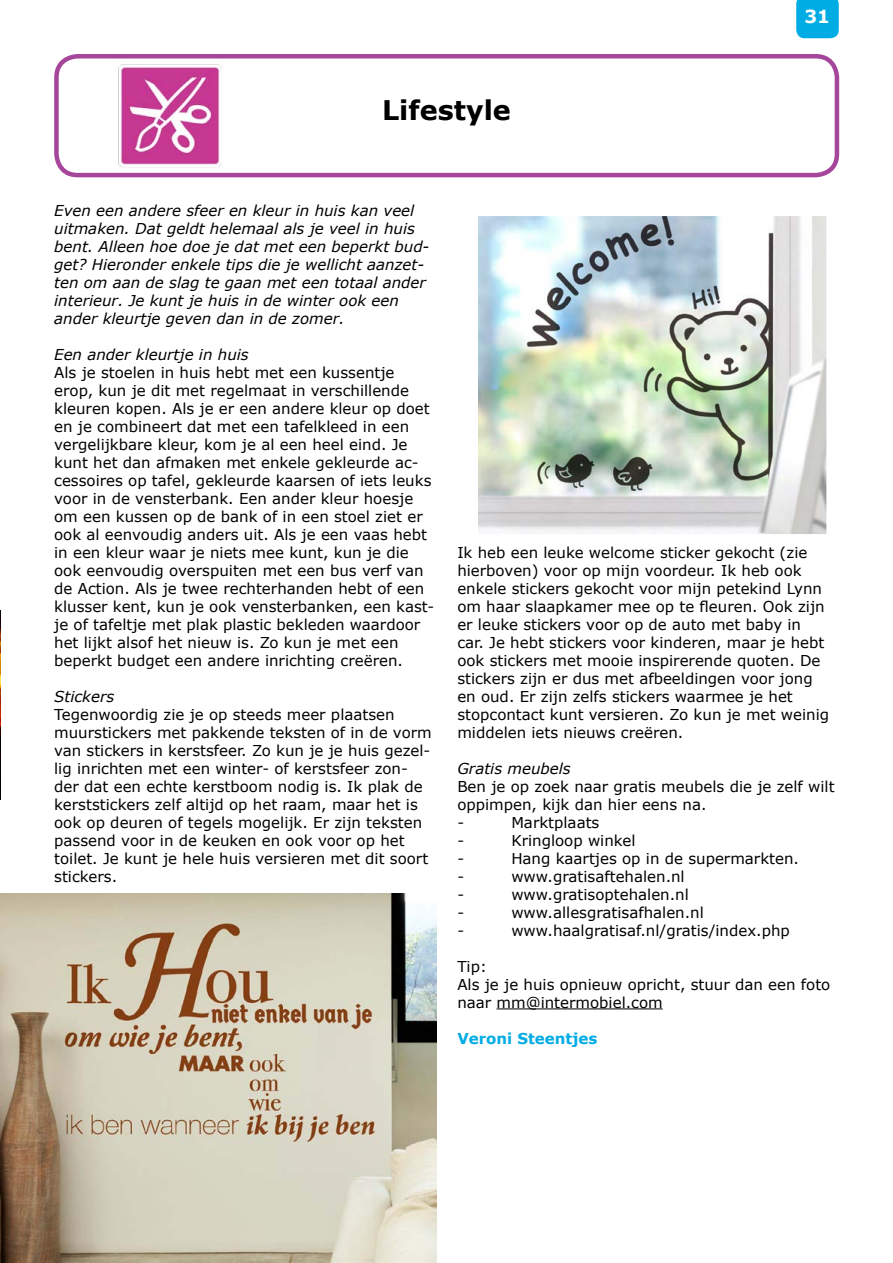
<style>
.page{position:relative;width:893px;height:1263px;background:#fff}
.page>*{position:absolute;margin:0;border:0;box-sizing:border-box;transform-origin:0 0}
.t1{font:700 27px "Verdana";color:#000}
.t2{font:700 18px "Verdana";color:#fff}
.t3{font:15px/18px "Verdana";color:#000}
.t4{font:italic 15px/18px "Verdana";color:#000}
.t5{font:700 15px "Verdana";color:#00ace4}
</style>
<div class="page">
<div style="left:796px;top:0;width:43px;height:38px;background:#00ace4"></div>
<img style="left:0;top:610px;width:1px;height:189px">
<hr style="left:496px;top:1008px;width:167px;height:1px;background:#000">
<div style="left:54px;top:54px;width:785px;height:123px;border:4px solid #a5469a;border-radius:21px"></div>
<img style="left:479px;top:217px;width:346px;height:316px">
<img style="left:0;top:894px;width:436px;height:369px">
<img style="left:118px;top:64px;width:104px;height:104px">
<h1 class="t1" style="left:382px;top:91px;width:130px">Lifestyle</h1>
<p class="t2" style="left:804px;top:4px;width:27px">31</p>
<p class="t4" style="left:54px;top:201px;width:377px">Even een andere sfeer en kleur in huis kan veel uitmaken. Dat geldt helemaal als je veel in huis bent. Alleen hoe doe je dat met een beperkt bud&shy;get? Hieronder enkele tips die je wellicht aanzet&shy;ten om aan de slag te gaan met een totaal ander interieur. Je kunt je huis in de winter ook een ander kleurtje geven dan in de zomer.</p>
<p class="t4" style="left:54px;top:345px;width:196px">Een ander kleurtje in huis</p>
<p class="t3" style="left:54px;top:363px;width:382px">Als je stoelen in huis hebt met een kussentje erop, kun je dit met regelmaat in verschillende kleuren kopen. Als je er een andere kleur op doet en je combineert dat met een tafelkleed in een vergelijkbare kleur, kom je al een heel eind. Je kunt het dan afmaken met enkele gekleurde ac&shy;cessoires op tafel, gekleurde kaarsen of iets leuks voor in de vensterbank. Een ander kleur hoesje om een kussen op de bank of in een stoel ziet er ook al eenvoudig anders uit. Als je een vaas hebt in een kleur waar je niets mee kunt, kun je die ook eenvoudig overspuiten met een bus verf van de Action. Als je twee rechterhanden hebt of een klusser kent, kun je ook vensterbanken, een kast&shy;je of tafeltje met plak plastic bekleden waardoor het lijkt alsof het nieuw is. Zo kun je met een beperkt budget een andere inrichting creëren.</p>
<p class="t4" style="left:54px;top:687px;width:62px">Stickers</p>
<p class="t3" style="left:54px;top:705px;width:379px">Tegenwoordig zie je op steeds meer plaatsen muurstickers met pakkende teksten of in de vorm van stickers in kerstsfeer. Zo kun je je huis gezel&shy;lig inrichten met een winter- of kerstsfeer zon&shy;der dat een echte kerstboom nodig is. Ik plak de kerststickers zelf altijd op het raam, maar het is ook op deuren of tegels mogelijk. Er zijn teksten passend voor in de keuken en ook voor op het toilet. Je kunt je hele huis versieren met dit soort stickers.</p>
<p class="t3" style="left:457px;top:543px;width:373px">Ik heb een leuke welcome sticker gekocht (zie hierboven) voor op mijn voordeur. Ik heb ook enkele stickers gekocht voor mijn petekind Lynn om haar slaapkamer mee op te fleuren. Ook zijn er leuke stickers voor op de auto met baby in car. Je hebt stickers voor kinderen, maar je hebt ook stickers met mooie inspirerende quoten. De stickers zijn er dus met afbeeldingen voor jong en oud. Er zijn zelfs stickers waarmee je het stopcontact kunt versieren. Zo kun je met weinig middelen iets nieuws creëren.</p>
<p class="t4" style="left:457px;top:759px;width:115px">Gratis meubels</p>
<p class="t3" style="left:457px;top:777px;width:379px">Ben je op zoek naar gratis meubels die je zelf wilt oppimpen, kijk dan hier eens na.<br>-</p>
<p class="t3" style="left:511px;top:813px;width:90px">Marktplaats</p>
<p class="t3" style="left:457px;top:831px;width:8px">-</p>
<p class="t3" style="left:511px;top:831px;width:126px">Kringloop winkel</p>
<p class="t3" style="left:457px;top:849px;width:8px">-</p>
<p class="t3" style="left:511px;top:849px;width:289px">Hang kaartjes op in de supermarkten.</p>
<p class="t3" style="left:457px;top:867px;width:8px">-</p>
<p class="t3" style="left:511px;top:867px;width:175px">www.gratisaftehalen.nl</p>
<p class="t3" style="left:457px;top:885px;width:8px">-</p>
<p class="t3" style="left:511px;top:885px;width:179px">www.gratisoptehalen.nl</p>
<p class="t3" style="left:457px;top:903px;width:8px">-</p>
<p class="t3" style="left:511px;top:903px;width:194px">www.allesgratisafhalen.nl</p>
<p class="t3" style="left:457px;top:921px;width:8px">-</p>
<p class="t3" style="left:511px;top:921px;width:280px">www.haalgratisaf.nl/gratis/index.php</p>
<p class="t3" style="left:457px;top:957px;width:374px">Tip:<br>Als je je huis opnieuw opricht, stuur dan een foto naar mm@intermobiel.com</p>
<p class="t5" style="left:457px;top:1027px;width:141px">Veroni Steentjes</p>
</div>
